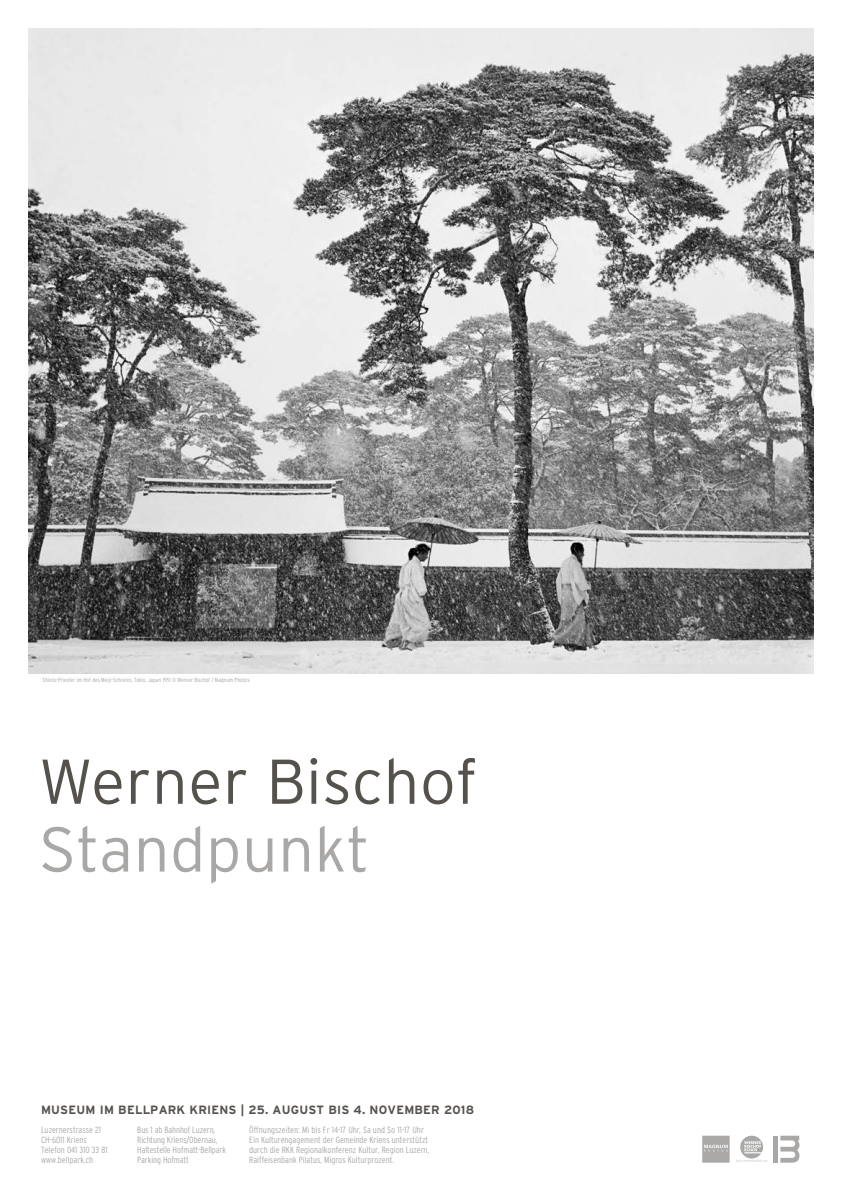
<style>
.page{position:relative;width:842px;height:1191px;background:#fff}
.page>*{position:absolute;margin:0;border:0;box-sizing:border-box;transform-origin:0 0}
.t1{font:300 63px "Interstate";letter-spacing:.01em;color:#55524e}
.t2{font:300 63px "Interstate";letter-spacing:.01em;color:#a9a8a6}
.t3{font:700 12px "Interstate";letter-spacing:.015em;color:#55524e}
.t4{font:300 condensed 9px/10px "Interstate";color:#a9a8a6}
.t5{font:300 condensed 6px "Interstate";letter-spacing:.01em;color:#a9a8a6}
</style>
<div class="page">
<svg style="left:780px;top:1135px;width:19px;height:27px"></svg>
<div style="left:773px;top:1135px;width:5px;height:27px;background:#a9a8a6"></div>
<svg style="left:736px;top:1135px;width:31px;height:27px"></svg>
<svg style="left:702px;top:1135px;width:28px;height:27px"></svg>
<img style="left:28px;top:28px;width:786px;height:645px">
<p class="t5" style="left:43px;top:676px;width:209px">Shinto-Priester im Hof des Meiji-Schreins, Tokio, Japan 1951 © Werner Bischof / Magnum Photos</p>
<h1 class="t1" style="left:39px;top:746px;width:440px">Werner Bischof</h1>
<h1 class="t2" style="left:39px;top:814px;width:332px">Standpunkt</h1>
<h2 class="t3" style="left:41px;top:1103px;width:435px">MUSEUM IM BELLPARK KRIENS | 25. AUGUST BIS 4. NOVEMBER 2018</h2>
<p class="t4" style="left:41px;top:1124px;width:68px">Luzernerstrasse 21<br>CH-6011 Kriens<br>Telefon 041 310 33 81 www.bellpark.ch</p>
<p class="t4" style="left:137px;top:1124px;width:90px">Bus 1 ab Bahnhof Luzern,<br>Richtung Kriens/Obernau,<br>Haltestelle Hofmatt-Bellpark<br>Parking Hofmatt</p>
<p class="t4" style="left:249px;top:1124px;width:182px">Öffnungszeiten: Mi bis Fr 14-17 Uhr, Sa und So 11-17 Uhr Ein Kulturengagement der Gemeinde Kriens unterstützt durch die RKK Regionalkonferenz Kultur, Region Luzern, Raiffeisenbank Pilatus, Migros Kulturprozent.</p>
</div>
